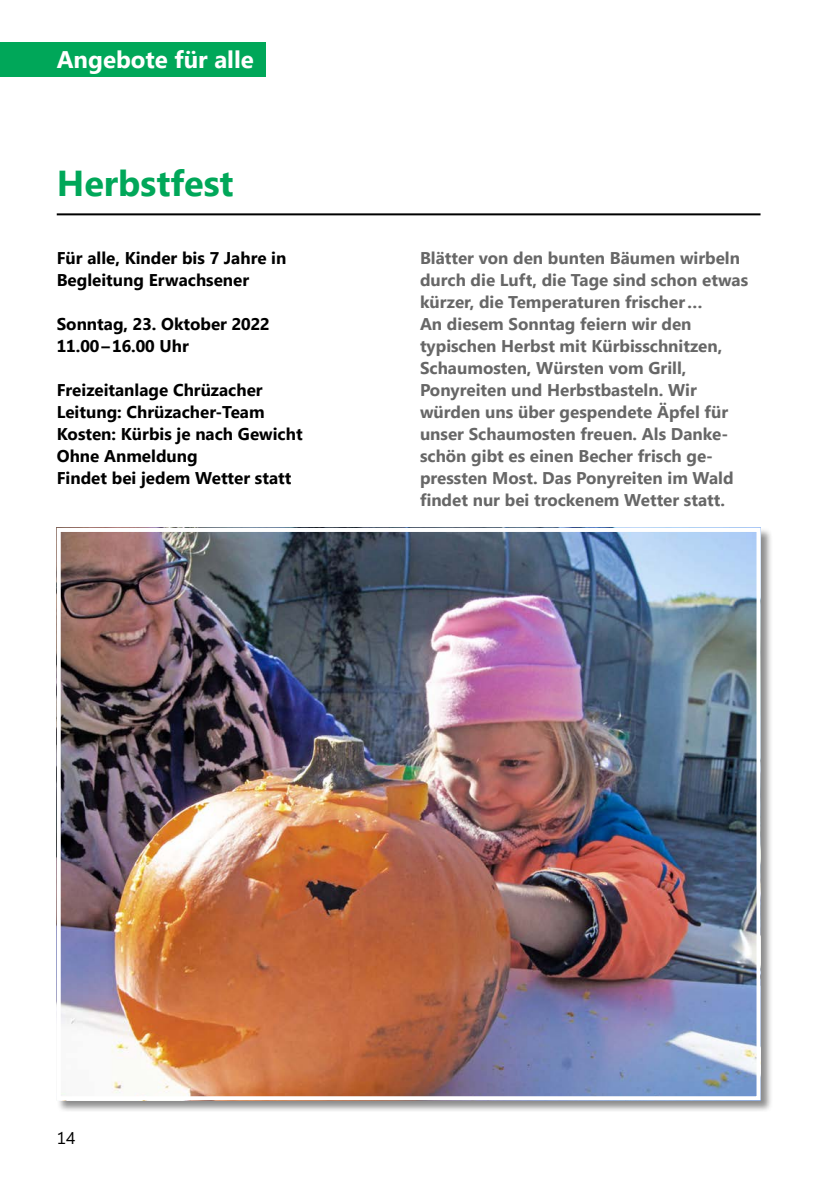
<style>
.page{position:relative;width:840px;height:1191px;background:#fff}
.page>*{position:absolute;margin:0;border:0;box-sizing:border-box;transform-origin:0 0}
.t1{font:700 36px "Segoe UI Tab";color:#00a759}
.t2{font:700 24px "Segoe UI Tab";color:#fff}
.t3{font:700 17px/22px "Segoe UI Tab";color:#676767}
.t4{font:700 17px/22px "Segoe UI Tab";color:#000}
.t5{font:17px "Segoe UI Tab";color:#000}
</style>
<div class="page">
<div style="left:0;top:43px;width:265px;height:34px;background:#00a759"></div>
<hr style="left:57px;top:213px;width:703px;height:2px;background:#000">
<div style="left:56px;top:527px;width:716px;height:585px;background:#000;opacity:.45"></div>
<img style="left:62px;top:533px;width:693px;height:562px">
<div style="left:57px;top:528px;width:703px;height:572px;border:4px solid #fff"></div>
<h2 class="t2" style="left:57px;top:37px;width:198px">Angebote für alle</h2>
<h1 class="t1" style="left:57px;top:150px;width:178px">Herbstfest</h1>
<p class="t4" style="left:57px;top:245px;width:231px">Für alle, Kinder bis 7 Jahre in<br>Begleitung Erwachsener</p>
<p class="t4" style="left:57px;top:311px;width:214px">Sonntag, 23. Oktober 2022<br>11.00–16.00 Uhr</p>
<p class="t4" style="left:57px;top:377px;width:247px">Freizeitanlage Chrüzacher<br>Leitung: Chrüzacher-Team<br>Kosten: Kürbis je nach Gewicht<br>Ohne Anmeldung<br>Findet bei jedem Wetter statt</p>
<p class="t3" style="left:420px;top:245px;width:329px">Blätter von den bunten Bäumen wirbeln durch die Luft, die Tage sind schon etwas kürzer, die Temperaturen frischer…<br>An diesem Sonntag feiern wir den typischen Herbst mit Kürbisschnitzen, Schaumosten, Würsten vom Grill, Ponyreiten und Herbstbasteln. Wir würden uns über gespendete Äpfel für unser Schaumosten freuen. Als Danke&shy;schön gibt es einen Becher frisch ge&shy;pressten Most. Das Ponyreiten im Wald findet nur bei trockenem Wetter statt.</p>
<p class="t5" style="left:57px;top:1122px;width:21px">14</p>
</div>
